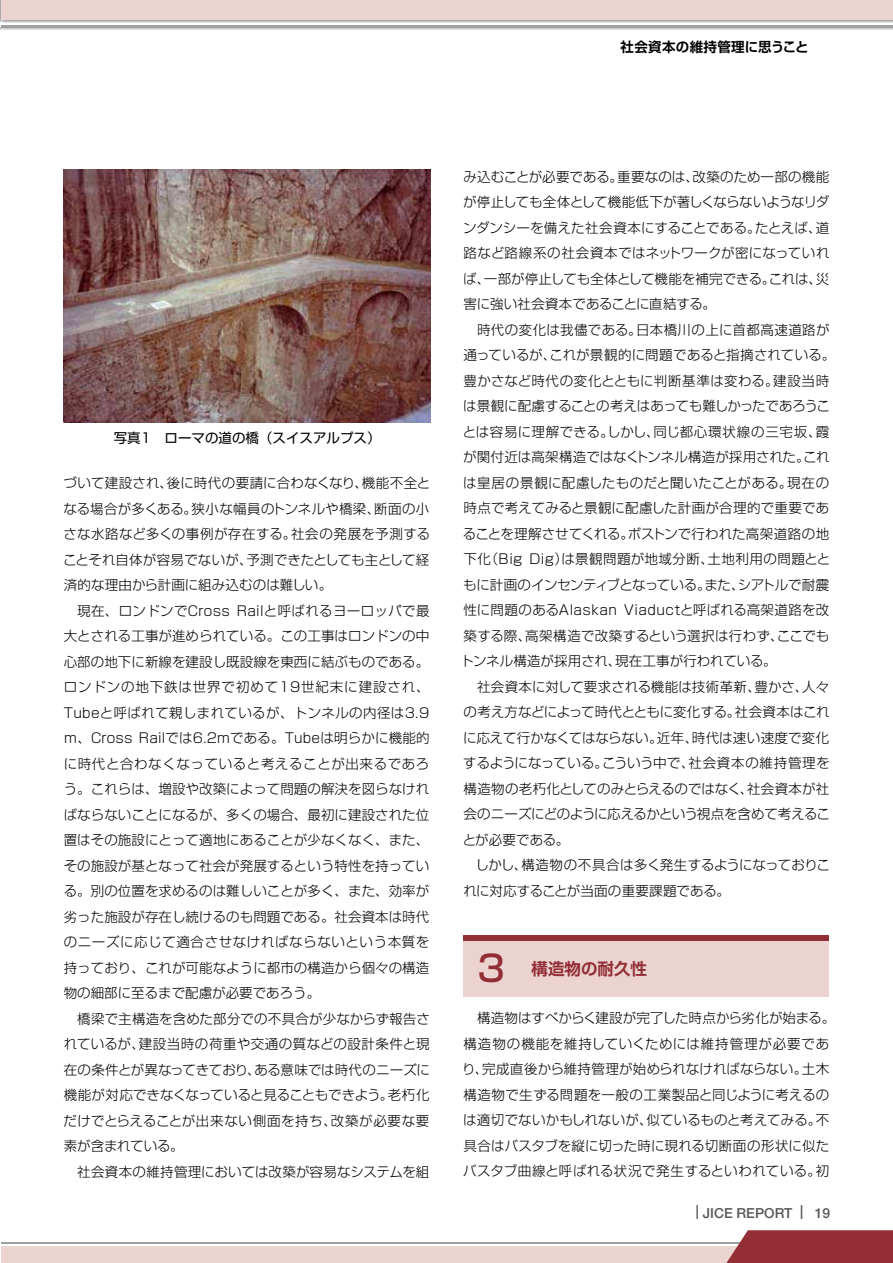
<style>
.page{position:relative;width:893px;height:1263px;background:#fff}
.page>*{position:absolute;margin:0;border:0;box-sizing:border-box;transform-origin:0 0}
.t1{font:700 16.5px "Shin Go Pro De";color:#932e36}
.t2{font:500 13.8px "Helvetica Neue";color:#595757}
.t3{font:300 13.5px/25.5px "Shin Go Pro";letter-spacing:.005em;color:#000;text-align:justify}
.t4{font:13.5px "Shin Go Pro";color:#000}
.t5{font:700 13.5px "Shin Go Pro De";letter-spacing:.025em;color:#000}
.s1{font-family:"Shin Go Pro";font-weight:500;font-size:36px}
</style>
<div class="page">
<hr style="left:0;top:0;width:3px;height:49px;background:#000;opacity:.35">
<div style="left:1px;top:1247px;width:742px;height:16px;background:#ebd4d0"></div>
<hr style="left:1px;top:1243px;width:742px;height:1px;background:#9fa0a0">
<svg style="left:718px;top:1230px;width:175px;height:33px;background:#9e434a"></svg>
<div style="left:1px;top:0;width:892px;height:23px;background:#000;opacity:.35"></div>
<div style="left:1px;top:0;width:892px;height:20px;background:#ebd4d0"></div>
<div style="left:1px;top:25px;width:892px;height:6px;background:#000;opacity:.35"></div>
<hr style="left:1px;top:25px;width:892px;height:2px;background:#9fa0a0">
<img style="left:63px;top:170px;width:367px;height:252px">
<div style="left:463px;top:935px;width:366px;height:6px;background:#932e36"></div>
<div style="left:463px;top:941px;width:366px;height:55px;background:#ebd4d0"></div>
<p class="t5" style="left:620px;top:36px;width:190px">社会資本の維持管理に思うこと</p>
<p class="t4" style="left:114px;top:426px;width:268px">写真1　ローマの道の橋（スイスアルプス）</p>
<p class="t3" style="left:63px;top:469px;width:369px">づいて建設され、後に時代の要請に合わなくなり、機能不全となる場合が多くある。狭小な幅員のトンネルや橋梁、断面の小さな水路など多くの事例が存在する。社会の発展を予測することそれ自体が容易でないが、予測できたとしても主として経済的な理由から計画に組み込むのは難しい。</p>
<p class="t3" style="left:64px;top:596px;width:367px;text-indent:14px">現在、ロンドンでCross Railと呼ばれるヨーロッパで最大とされる工事が進められている。この工事はロンドンの中心部の地下に新線を建設し既設線を東西に結ぶものである。ロンドンの地下鉄は世界で初めて19世紀末に建設され、Tubeと呼ばれて親しまれているが、トンネルの内径は3.9ｍ、Cross Railでは6.2mである。Tubeは明らかに機能的に時代と合わなくなっていると考えることが出来るであろう。これらは、増設や改築によって問題の解決を図らなければならないことになるが、多くの場合、最初に建設された位置はその施設にとって適地にあることが少なくなく、また、その施設が基となって社会が発展するという特性を持っている。別の位置を求めるのは難しいことが多く、また、効率が劣った施設が存在し続けるのも問題である。社会資本は時代のニーズに応じて適合させなければならないという本質を持っており、これが可能なように都市の構造から個々の構造物の細部に至るまで配慮が必要であろう。</p>
<p class="t3" style="left:64px;top:1004px;width:368px;text-indent:14px">橋梁で主構造を含めた部分での不具合が少なからず報告されているが、建設当時の荷重や交通の質などの設計条件と現在の条件とが異なってきており、ある意味では時代のニーズに機能が対応できなくなっていると見ることもできよう。老朽化だけでとらえることが出来ない側面を持ち、改築が必要な要素が含まれている。</p>
<p class="t3" style="left:77px;top:1157px;width:354px">社会資本の維持管理においては改築が容易なシステムを組</p>
<p class="t3" style="left:463px;top:162px;width:368px">み込むことが必要である。重要なのは、改築のため一部の機能が停止しても全体として機能低下が著しくならないようなリダンダンシーを備えた社会資本にすることである。たとえば、道路など路線系の社会資本ではネットワークが密になっていれば、一部が停止しても全体として機能を補完できる。これは、災害に強い社会資本であることに直結する。</p>
<p class="t3" style="left:460px;top:315px;width:376px;text-align:left;text-indent:17px">時代の変化は我儘である。日本橋川の上に首都高速道路が通っているが、これが景観的に問題であると指摘されている。豊かさなど時代の変化とともに判断基準は変わる。建設当時は景観に配慮することの考えはあっても難しかったであろうことは容易に理解できる。しかし、同じ都心環状線の三宅坂、霞が関付近は高架構造ではなくトンネル構造が採用された。これは皇居の景観に配慮したものだと聞いたことがある。現在の時点で考えてみると景観に配慮した計画が合理的で重要であることを理解させてくれる。ボストンで行われた高架道路の地下化（Big Dig）は景観問題が地域分断、土地利用の問題とともに計画のインセンティブとなっている。また、シアトルで耐震性に問題のあるAlaskan Viaductと呼ばれる高架道路を改築する際、高架構造で改築するという選択は行わず、ここでもトンネル構造が採用され、現在工事が行われている。</p>
<p class="t3" style="left:463px;top:672px;width:369px;text-indent:14px">社会資本に対して要求される機能は技術革新、豊かさ、人々の考え方などによって時代とともに変化する。社会資本はこれに応えて行かなくてはならない。近年、時代は速い速度で変化するようになっている。こういう中で、社会資本の維持管理を構造物の老朽化としてのみとらえるのではなく、社会資本が社会のニーズにどのように応えるかという視点を含めて考えることが必要である。</p>
<p class="t3" style="left:463px;top:851px;width:368px;text-indent:12px">しかし、構造物の不具合は多く発生するようになっておりこれに対応することが当面の重要課題である。</p>
<p class="t1" style="left:478px;top:955px;width:171px"><span class="s1">3</span> 構造物の耐久性</p>
<p class="t3" style="left:462px;top:1004px;width:374px;text-align:left;text-indent:15px">構造物はすべからく建設が完了した時点から劣化が始まる。構造物の機能を維持していくためには維持管理が必要であり、完成直後から維持管理が始められなければならない。土木構造物で生ずる問題を一般の工業製品と同じように考えるのは適切でないかもしれないが、似ているものと考えてみる。不具合はバスタブを縦に切った時に現れる切断面の形状に似たバスタブ曲線と呼ばれる状況で発生するといわれている。初</p>
<p class="t2" style="left:696px;top:1205px;width:136px">| JICE REPORT | 19</p>
</div>
